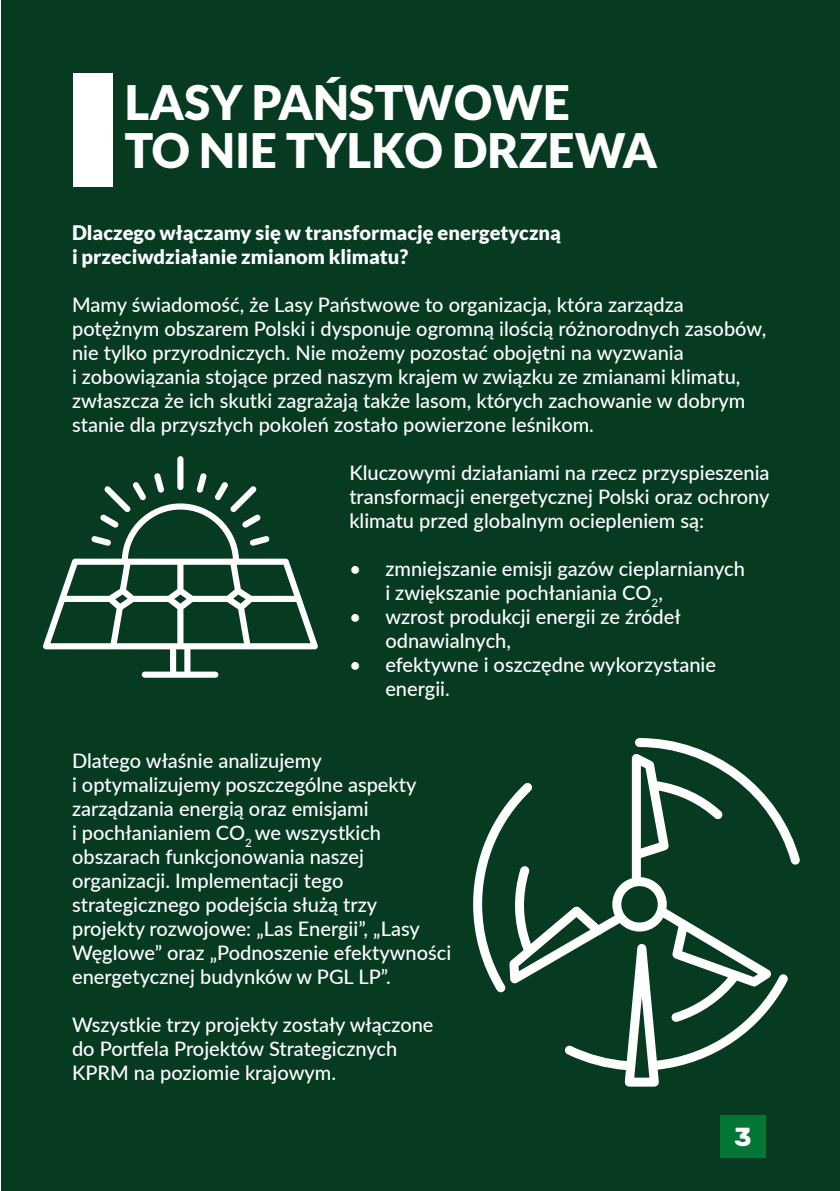
<style>
.page{position:relative;width:840px;height:1191px;background:#fff}
.page>*{position:absolute;margin:0;border:0;box-sizing:border-box;transform-origin:0 0}
.t1{font:900 47.4px "Lato";color:#fff}
.t2{font:700 26px "Rubik";color:#fff}
.t3{font:500 20px/24px "Lato";color:#fff}
.podtytuł_2{font:900 20px/24px "Lato";color:#fff}
</style>
<div class="page">
<div style="left:1px;top:0;width:838px;height:1191px;background:#063b21"></div>
<div style="left:719px;top:1115px;width:46px;height:42px;background:#017635"></div>
<div style="left:177px;top:456px;width:6px;height:34px;background:#fff;border-radius:3px"></div>
<svg style="left:154px;top:473px;width:10px;height:19px"></svg>
<svg style="left:196px;top:473px;width:11px;height:19px"></svg>
<svg style="left:104px;top:482px;width:42px;height:21px"></svg>
<svg style="left:215px;top:482px;width:42px;height:21px"></svg>
<svg style="left:43px;top:503px;width:275px;height:174px"></svg>
<svg style="left:532px;top:754px;width:193px;height:220px"></svg>
<svg style="left:564px;top:944px;width:224px;height:142px"></svg>
<svg style="left:634px;top:738px;width:165px;height:126px"></svg>
<svg style="left:473px;top:783px;width:59px;height:209px"></svg>
<div style="left:73px;top:73px;width:40px;height:113px;background:#fff"></div>
<p class="t1" style="left:125px;top:75px;width:446px">LASY PAŃSTWOWE</p>
<p class="t1" style="left:125px;top:123px;width:534px">TO NIE TYLKO DRZEWA</p>
<p class="podtytuł_2" style="left:72px;top:220px;width:490px">Dlaczego włączamy się w transformację energetyczną i przeciwdziałanie zmianom klimatu?</p>
<p class="t3" style="left:72px;top:292px;width:695px">Mamy świadomość, że Lasy Państwowe to organizacja, która zarządza potężnym obszarem Polski i dysponuje ogromną ilością różnorodnych zasobów, nie tylko przyrodniczych. Nie możemy pozostać obojętni na wyzwania</p>
<p class="t3" style="left:72px;top:364px;width:674px">i zobowiązania stojące przed naszym krajem w związku ze zmianami klimatu, zwłaszcza że ich skutki zagrażają także lasom, których zachowanie w dobrym stanie dla przyszłych pokoleń zostało powierzone leśnikom.</p>
<p class="t3" style="left:349px;top:460px;width:421px;text-align:justify">Kluczowymi działaniami na rzecz przyspieszenia transformacji energetycznej Polski oraz ochrony klimatu przed globalnym ociepleniem są:</p>
<p class="t3" style="left:385px;top:556px;width:361px;text-indent:-36px">• zmniejszanie emisji gazów cieplarnianych i zwiększanie pochłaniania CO<sub>2</sub>,</p>
<p class="t3" style="left:385px;top:604px;width:297px;text-indent:-36px">• wzrost produkcji energii ze źródeł odnawialnych,</p>
<p class="t3" style="left:385px;top:652px;width:332px;text-indent:-36px">• efektywne i oszczędne wykorzystanie energii.</p>
<p class="t3" style="left:72px;top:748px;width:251px">Dlatego właśnie analizujemy</p>
<p class="t3" style="left:72px;top:772px;width:346px">i optymalizujemy poszczególne aspekty zarządzania energią oraz emisjami</p>
<p class="t3" style="left:72px;top:820px;width:380px">i pochłanianiem CO<sub>2</sub> we wszystkich obszarach funkcjonowania naszej organizacji. Implementacji tego strategicznego podejścia służą trzy projekty rozwojowe: „Las Energii”, „Lasy Węglowe” oraz „Podnoszenie efektywności energetycznej budynków w PGL LP”.</p>
<p class="t3" style="left:72px;top:1012px;width:363px">Wszystkie trzy projekty zostały włączone do Portfela Projektów Strategicznych<br>KPRM na poziomie krajowym.</p>
<h2 class="t2" style="left:733px;top:1122px;width:19px">3</h2>
</div>
